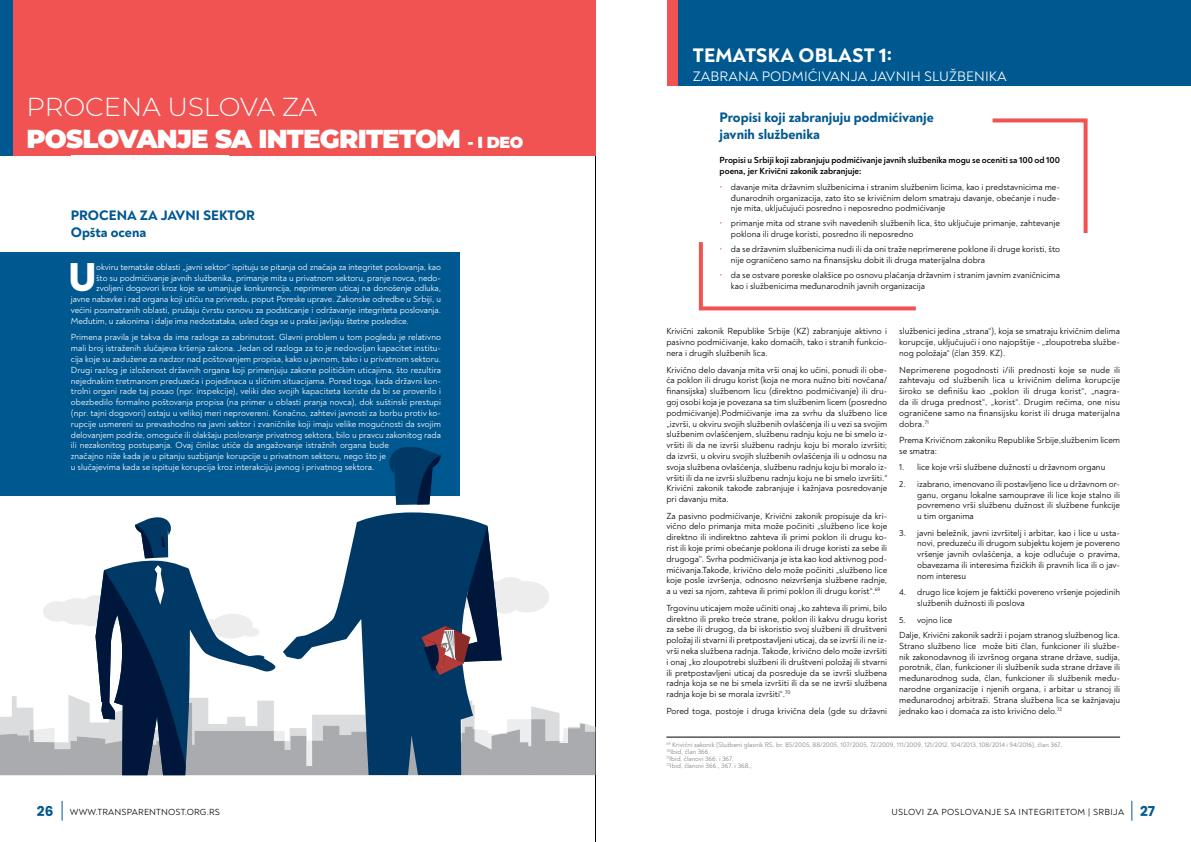
<style>
.page{position:relative;width:1191px;height:842px;background:#fff}
.page>*{position:absolute;margin:0;border:0;box-sizing:border-box;transform-origin:0 0}
.t1{font:700 39.8px "Poppins";color:#fff}
.t2{font:900 26px/32px "Montserrat";letter-spacing:-.03em;color:#fff}
.t3{font:800 20px "Noah";letter-spacing:.01em;color:#fff}
.t4{font:800 14px/16.8px "Noah";color:#005891}
.t5{font:14px "Noah";letter-spacing:.01em;color:#fff}
.t6{font:9px/10.8px "Noah";color:#000;text-align:justify}
.t7{font:9px/10.8px "Noah";color:#fff}
.t8{font:700 9px/10.8px "Noah";color:#000}
.t9{font:9px "Noah";letter-spacing:.04em;color:#000}
.t10{font:9px "Noah";letter-spacing:.02em;color:#000}
.t11{font:6.8px/7.1px "Noah";color:#808285}
.s1{font-weight:300}
.s2{font-size:16px}
.s3{color:#f05352}
.s4{font-family:"Poppins";font-weight:700;font-size:13.6px;color:#005891}
</style>
<div class="page">
<svg style="left:62px;top:801px;width:1px;height:20px"></svg>
<svg style="left:1131px;top:801px;width:1px;height:20px"></svg>
<hr style="left:595px;top:0;width:1px;height:842px;background:#000">
<div style="left:667px;top:0;width:524px;height:85px;background:#005891"></div>
<svg style="left:698px;top:242px;width:218px;height:69px"></svg>
<svg style="left:992px;top:118px;width:96px;height:115px"></svg>
<hr style="left:666px;top:737px;width:454px;height:1px;background:#000">
<div style="left:6px;top:0;width:589px;height:156px;background:#f05352"></div>
<div style="left:0;top:0;width:12px;height:156px;background:#005891"></div>
<div style="left:0;top:252px;width:459px;height:244px;background:#005891"></div>
<svg style="left:0;top:703px;width:595px;height:72px;fill:#a9abae"></svg>
<svg style="left:389px;top:447px;width:52px;height:58px"></svg>
<svg style="left:34px;top:515px;width:534px;height:260px"></svg>
<div style="left:667px;top:0;width:11px;height:85px;background:#f05352"></div>
<h2 class="t2" style="left:26px;top:89px;width:498px"><span class="s1">PROCENA USLOVA ZA<br></span>POSLOVANJE SA INTEGRITETOM <span class="s2">- I DEO</span></h2>
<h3 class="t4" style="left:71px;top:207px;width:185px">PROCENA ZA JAVNI SEKTOR<br>Opšta ocena</h3>
<h1 class="t1" style="left:69px;top:254px;width:30px">U</h1>
<p class="t7" style="left:96px;top:261px;width:346px">okviru tematske oblasti „javni sektor“ ispituju se pitanja od značaja za integritet poslovanja, kao</p>
<p class="t7" style="left:96px;top:272px;width:346px">što su podmićivanje javnih službenika, primanje mita u privatnom sektoru, pranje novca, nedo-</p>
<p class="t7" style="left:96px;top:283px;width:346px">zvoljeni dogovori kroz koje se umanjuje konkurencija, neprimeren uticaj na donošenje odluka,</p>
<p class="t7" style="left:71px;top:294px;width:372px">javne nabavke i rad organa koji utiču na privredu, poput Poreske uprave. Zakonske odredbe u Srbiji, u</p>
<p class="t7" style="left:71px;top:305px;width:371px">većini posmatranih oblasti, pružaju čvrstu osnovu za podsticanje i održavanje integriteta poslovanja.</p>
<p class="t7" style="left:71px;top:315px;width:339px">Međutim, u zakonima i dalje ima nedostataka, usled čega se u praksi javljaju štetne posledice.</p>
<p class="t7" style="left:71px;top:332px;width:372px">Primena pravila je takva da ima razloga za zabrinutost. Glavni problem u tom pogledu je relativno mali broj istraženih slučajeva kršenja zakona. Jedan od razloga za to je nedovoljan kapacitet institu&shy;cija koje su zadužene za nadzor nad poštovanjem propisa, kako u javnom, tako i u privatnom sektoru.<br>Drugi razlog je izloženost državnih organa koji primenjuju zakone političkim uticajima, što rezultira nejednakim tretmanom preduzeća i pojedinaca u sličnim situacijama. Pored toga, kada državni kon&shy;trolni organi rade taj posao (npr. inspekcije), veliki deo svojih kapaciteta koriste da bi se proverilo i obezbedilo formalno poštovanja propisa (na primer u oblasti pranja novca), dok suštinski prestupi (npr. tajni dogovori) ostaju u velikoj meri neprovereni. Konačno, zahtevi javnosti za borbu protiv ko&shy;rupcije usmereni su prevashodno na javni sektor i zvaničnike koji imaju velike mogućnosti da svojim delovanjem podrže, omoguće ili olakšaju poslovanje privatnog sektora, bilo u pravcu zakonitog rada ili nezakonitog postupanja. Ovaj činilac utiče da angažovanje istražnih organa bude<br>značajno niže kada je u pitanju suzbijanje korupcije u privatnom sektoru, nego što je<br>u slučajevima kada se ispituje korupcija kroz interakciju javnog i privatnog sektora.</p>
<h3 class="t3" style="left:692px;top:43px;width:201px">TEMATSKA OBLAST 1:</h3>
<h3 class="t5" style="left:692px;top:67px;width:315px">ZABRANA PODMIĆIVANJA JAVNIH SLUŽBENIKA</h3>
<h3 class="t4" style="left:719px;top:109px;width:216px">Propisi koji zabranjuju podmićivanje javnih službenika</h3>
<p class="t8" style="left:719px;top:155px;width:342px">Propisi u Srbiji koji zabranjuju podmićivanje javnih službenika mogu se oceniti sa 100 od 100 poena, jer Krivični zakonik zabranjuje:</p>
<p class="t6" style="left:731px;top:181px;width:331px;text-indent:-11px"><span class="s3">•</span> davanje mita državnim službenicima i stranim službenim licima, kao i predstavnicima me&shy;đunarodnih organizacija, zato što se krivičnim delom smatraju davanje, obećanje i nuđe&shy;nje mita, uključujući posredno i neposredno podmićivanje</p>
<p class="t6" style="left:731px;top:218px;width:331px;text-indent:-11px"><span class="s3">•</span> primanje mita od strane svih navedenih službenih lica, što uključuje primanje, zahtevanje poklona ili druge koristi, posredno ili neposredno</p>
<p class="t6" style="left:731px;top:244px;width:331px;text-indent:-11px"><span class="s3">•</span> da se državnim službenicima nudi ili da oni traže neprimerene poklone ili druge koristi, što nije ograničeno samo na finansijsku dobit ili druga materijalna dobra</p>
<p class="t6" style="left:731px;top:270px;width:331px;text-indent:-11px"><span class="s3">•</span> da se ostvare poreske olakšice po osnovu plaćanja državnim i stranim javnim zvaničnicima kao i službenicima međunarodnih javnih organizacija</p>
<p class="t6" style="left:666px;top:326px;width:222px">Krivični zakonik Republike Srbije (KZ) zabranjuje aktivno i pasivno podmićivanje, kako domaćih, tako i stranih funkcio&shy;nera i drugih službenih lica.</p>
<p class="t6" style="left:666px;top:364px;width:222px">Krivično delo davanja mita vrši onaj ko učini, ponudi ili obe&shy;ća poklon ili drugu korist (koja ne mora nužno biti novčana/ finansijska) službenom licu (direktno podmićivanje) ili dru&shy;goj osobi koja je povezana sa tim službenim licem (posredno podmićivanje).Podmićivanje ima za svrhu da službeno lice „izvrši, u okviru svojih službenih ovlašćenja ili u vezi sa svojim službenim ovlašćenjem, službenu radnju koju ne bi smelo iz&shy;vršiti ili da ne izvrši službenu radnju koju bi moralo izvršiti; da izvrši, u okviru svojih službenih ovlašćenja ili u odnosu na svoja službena ovlašćenja, službenu radnju koju bi moralo iz&shy;vršiti ili da ne izvrši službenu radnju koju ne bi smelo izvršiti.“ Krivični zakonik takođe zabranjuje i kažnjava posredovanje pri davanju mita.</p>
<p class="t6" style="left:666px;top:510px;width:222px">Za pasivno podmićivanje, Krivični zakonik propisuje da kri&shy;vično delo primanja mita može počiniti „službeno lice koje direktno ili indirektno zahteva ili primi poklon ili drugu ko&shy;rist ili koje primi obećanje poklona ili druge koristi za sebe ili drugoga''. Svrha podmićivanja je ista kao kod aktivnog pod&shy;mićivanja.Takođe, krivično delo može počiniti „službeno lice koje posle izvršenja, odnosno neizvršenja službene radnje, a u vezi sa njom, zahteva ili primi poklon ili drugu korist“.<sup>69</sup></p>
<p class="t6" style="left:666px;top:602px;width:222px">Trgovinu uticajem može učiniti onaj „ko zahteva ili primi, bilo direktno ili preko treće strane, poklon ili kakvu drugu korist za sebe ili drugog, da bi iskoristio svoj službeni ili društveni položaj ili stvarni ili pretpostavljeni uticaj, da se izvrši ili ne iz&shy;vrši neka službena radnja. Takođe, krivično delo može izvršiti i onaj „ko zloupotrebi službeni ili društveni položaj ili stvarni ili pretpostavljeni uticaj da posreduje da se izvrši službena radnja koja se ne bi smela izvršiti ili da se ne izvrši službena radnja koje bi se morala izvršiti“.<sup>70</sup></p>
<p class="t6" style="left:666px;top:705px;width:222px">Pored toga, postoje i druga krivična dela (gde su državni</p>
<p class="t11" style="left:666px;top:741px;width:397px"><sup>69</sup> Krivični zakonik (Službeni glasnik RS, br. 85/2005, 88/2005, 107/2005, 72/2009, 111/2009, 121/2012, 104/2013, 108/2014 i 94/2016), član 367.<br><sup>70</sup>Ibid, član 366.<br><sup>71</sup>Ibid, članovi 366. i 367.<br><sup>72</sup>Ibid, članovi 366., 367. i 368.,</p>
<p class="t6" style="left:899px;top:326px;width:222px">službenici jedina „strana“), koja se smatraju krivičnim delima korupcije, uključujući i ono najopštije - „zloupotreba službe&shy;nog položaja“ (član 359. KZ).</p>
<p class="t6" style="left:899px;top:364px;width:222px">Neprimerene pogodnosti i/ili prednosti koje se nude ili zahtevaju od službenih lica u krivičnim delima korupcije široko se definišu kao „poklon ili druga korist“, „nagra&shy;da ili druga prednost“, „korist“. Drugim rečima, one nisu ograničene samo na finansijsku korist ili druga materijalna dobra.<sup>71</sup></p>
<p class="t6" style="left:899px;top:435px;width:222px">Prema Krivičnom zakoniku Republike Srbije,službenim licem se smatra:</p>
<p class="t6" style="left:899px;top:462px;width:208px">1. lice koje vrši službene dužnosti u državnom organu</p>
<p class="t6" style="left:917px;top:478px;width:204px;text-indent:-18px">2. izabrano, imenovano ili postavljeno lice u državnom or&shy;ganu, organu lokalne samouprave ili lice koje stalno ili povremeno vrši službenu dužnost ili službene funkcije u tim organima</p>
<p class="t6" style="left:917px;top:527px;width:204px;text-indent:-18px">3. javni beležnik, javni izvršitelj i arbitar, kao i lice u usta&shy;novi, preduzeću ili drugom subjektu kojem je povereno vršenje javnih ovlašćenja, a koje odlučuje o pravima, obavezama ili interesima fizičkih ili pravnih lica ili o jav&shy;nom interesu</p>
<p class="t6" style="left:917px;top:587px;width:204px;text-indent:-18px">4. drugo lice kojem je faktički povereno vršenje pojedinih službenih dužnosti ili poslova</p>
<p class="t6" style="left:899px;top:612px;width:222px;line-height:15.5px">5. vojno lice<br>Dalje, Krivični zakonik sadrži i pojam stranog službenog lica.</p>
<p class="t6" style="left:899px;top:640px;width:222px">Strano službeno lice može biti član, funkcioner ili službe&shy;nik zakonodavnog ili izvršnog organa strane države, sudija, porotnik, član, funkcioner ili službenik suda strane države ili međunarodnog suda, član, funkcioner ili službenik među&shy;narodne organizacije i njenih organa, i arbitar u stranoj ili međunarodnoj arbitraži. Strana službena lica se kažnjavaju jednako kao i domaća za isto krivično delo.<sup>72</sup></p>
<p class="t10" style="left:37px;top:806px;width:185px"><span class="s4">26</span> WWW.TRANSPARENTNOST.ORG.RS</p>
<p class="t9" style="left:891px;top:806px;width:265px">USLOVI ZA POSLOVANJE SA INTEGRITETOM | SRBIJA <span class="s4">27</span></p>
</div>
